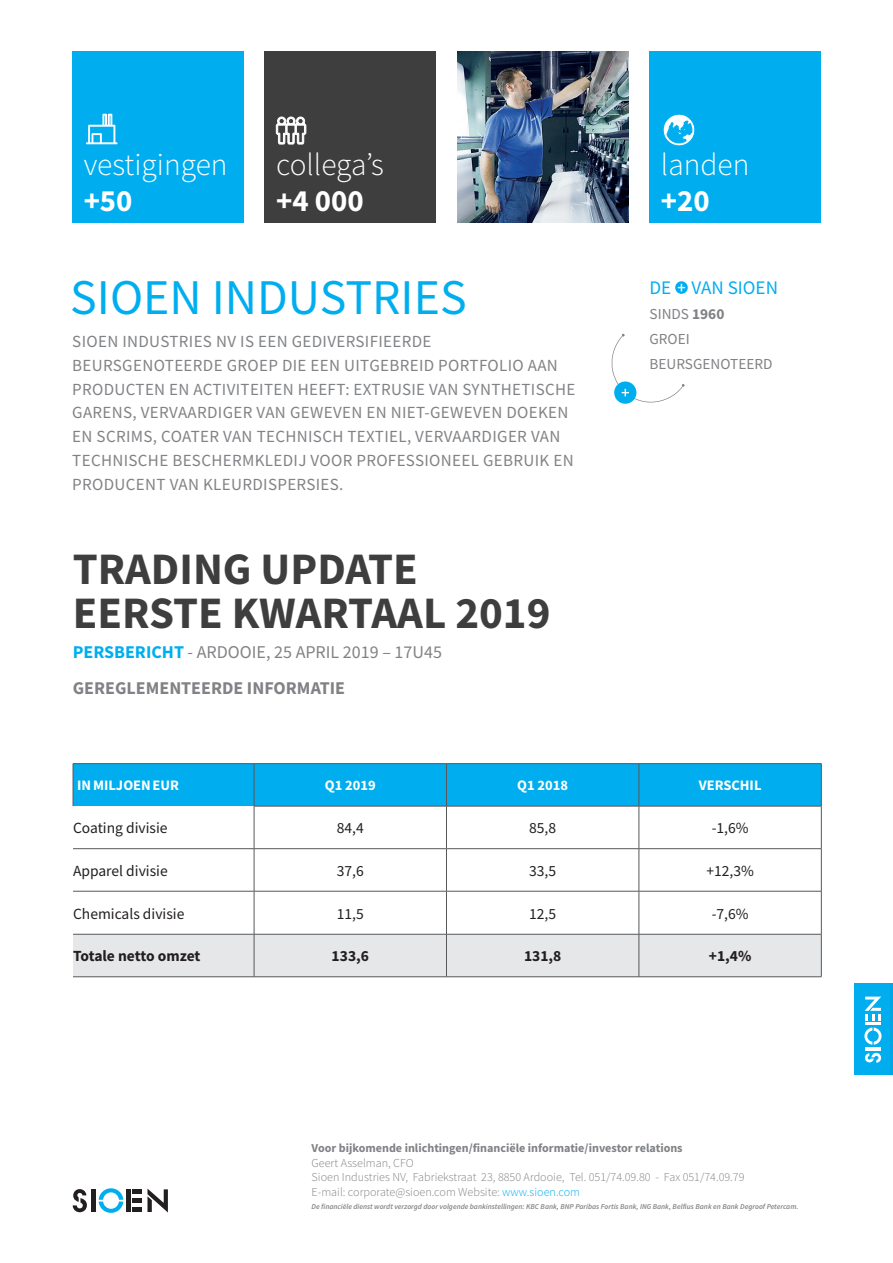
<style>
.page{position:relative;width:893px;height:1263px;background:#fff}
.page>*{position:absolute;margin:0;border:0;box-sizing:border-box;transform-origin:0 0}
.t1{font:49.95px "Source Sans Pro";color:#00aeef}
.t2{font:700 45px/43.5px "Source Sans Pro";color:#3e3e3f}
.t3{font:300 31.35px "Source Sans Pro";color:#fff}
.t4{font:700 30.9px "Source Sans Pro";color:#fff}
.t5{font:19.05px "Source Sans Pro";color:#00aeef}
.t6{font:18px/36.5px "Source Sans Pro";color:#808285}
.t7{font:16.95px/23.7px "Source Sans Pro";letter-spacing:.02em;color:#808285}
.t8{font:15.45px "Source Sans Pro";color:#231f20}
.t9{font:700 15.45px "Source Sans Pro";color:#231f20}
.t10{font:15.3px/25.2px "Source Sans Pro";color:#808285}
.t11{font:700 14.4px "Source Sans Pro";color:#fff}
.t12{font:300 12.15px/14.5px "Source Sans Pro";color:#808285}
.t13{font:700 12.15px "Source Sans Pro";color:#808285}
.t14{font:italic 600 7.5px "Source Sans Pro";color:#808285}
.s1{font-weight:700;color:#00aeef}
.s2{font-weight:700}
.s3{color:#00aeef}
</style>
<div class="page">
<div style="left:74px;top:764px;width:747px;height:42px;background:#00aeef"></div>
<svg style="left:73px;top:806px;width:748px;height:128px"></svg>
<div style="left:73px;top:935px;width:748px;height:41px;background:#e6e7e9"></div>
<hr style="left:821px;top:764px;width:1px;height:42px;background:#57585a">
<hr style="left:73px;top:848px;width:181px;height:1px;background:#57585a">
<hr style="left:73px;top:891px;width:181px;height:1px;background:#57585a">
<hr style="left:254px;top:806px;width:192px;height:1px;background:#57585a">
<hr style="left:446px;top:806px;width:193px;height:1px;background:#57585a">
<hr style="left:254px;top:806px;width:1px;height:42px;background:#57585a">
<hr style="left:446px;top:806px;width:1px;height:42px;background:#57585a">
<hr style="left:639px;top:806px;width:1px;height:42px;background:#57585a">
<hr style="left:639px;top:806px;width:182px;height:1px;background:#57585a">
<hr style="left:639px;top:848px;width:182px;height:1px;background:#57585a">
<hr style="left:639px;top:891px;width:182px;height:1px;background:#57585a">
<hr style="left:639px;top:934px;width:182px;height:1px;background:#57585a">
<hr style="left:821px;top:934px;width:1px;height:42px;background:#57585a">
<hr style="left:639px;top:976px;width:182px;height:1px;background:#57585a">
<hr style="left:254px;top:848px;width:192px;height:1px;background:#57585a">
<hr style="left:254px;top:849px;width:1px;height:42px;background:#57585a">
<hr style="left:446px;top:848px;width:193px;height:1px;background:#57585a">
<hr style="left:446px;top:849px;width:1px;height:42px;background:#57585a">
<hr style="left:639px;top:849px;width:1px;height:42px;background:#57585a">
<hr style="left:254px;top:891px;width:192px;height:1px;background:#57585a">
<hr style="left:254px;top:891px;width:1px;height:43px;background:#57585a">
<hr style="left:446px;top:891px;width:193px;height:1px;background:#57585a">
<hr style="left:446px;top:891px;width:1px;height:43px;background:#57585a">
<hr style="left:639px;top:891px;width:1px;height:43px;background:#57585a">
<hr style="left:254px;top:934px;width:192px;height:1px;background:#57585a">
<hr style="left:446px;top:934px;width:193px;height:1px;background:#57585a">
<hr style="left:639px;top:934px;width:1px;height:42px;background:#57585a">
<hr style="left:254px;top:976px;width:192px;height:1px;background:#57585a">
<hr style="left:446px;top:976px;width:193px;height:1px;background:#57585a">
<hr style="left:254px;top:934px;width:1px;height:42px;background:#57585a">
<hr style="left:446px;top:934px;width:1px;height:42px;background:#57585a">
<hr style="left:73px;top:763px;width:181px;height:1px;background:#57585a">
<hr style="left:73px;top:764px;width:1px;height:42px;background:#57585a">
<hr style="left:821px;top:806px;width:1px;height:43px;background:#57585a">
<hr style="left:821px;top:849px;width:1px;height:42px;background:#57585a">
<hr style="left:821px;top:891px;width:1px;height:43px;background:#57585a">
<hr style="left:73px;top:934px;width:181px;height:1px;background:#57585a">
<hr style="left:73px;top:976px;width:181px;height:1px;background:#57585a">
<hr style="left:254px;top:763px;width:192px;height:1px;background:#57585a">
<hr style="left:254px;top:764px;width:1px;height:42px;background:#57585a">
<hr style="left:446px;top:763px;width:193px;height:1px;background:#57585a">
<hr style="left:446px;top:764px;width:1px;height:42px;background:#57585a">
<hr style="left:639px;top:763px;width:182px;height:1px;background:#57585a">
<hr style="left:639px;top:764px;width:1px;height:42px;background:#57585a">
<div style="left:854px;top:983px;width:39px;height:92px;background:#00a6e5"></div>
<div style="left:854px;top:983px;width:36px;height:92px;background:#00aeef"></div>
<svg style="left:865px;top:1053px;width:16px;height:10px"></svg>
<svg style="left:864px;top:1027px;width:17px;height:18px"></svg>
<hr style="left:865px;top:1047px;width:16px;height:3px;background:#fff">
<hr style="left:865px;top:1022px;width:16px;height:3px;background:#fff">
<svg style="left:865px;top:996px;width:16px;height:25px"></svg>
<svg style="left:73px;top:1189px;width:14px;height:23px"></svg>
<svg style="left:99px;top:1188px;width:24px;height:25px"></svg>
<hr style="left:91px;top:1189px;width:4px;height:23px;background:#231f20">
<hr style="left:127px;top:1189px;width:4px;height:23px;background:#231f20">
<svg style="left:133px;top:1188px;width:35px;height:24px"></svg>
<img style="left:457px;top:51px;width:171px;height:171px">
<svg style="left:614px;top:381px;width:22px;height:23px"></svg>
<svg style="left:611px;top:334px;width:74px;height:68px"></svg>
<div style="left:649px;top:51px;width:172px;height:171px;background:#00aeef"></div>
<svg style="left:663px;top:114px;width:32px;height:32px"></svg>
<svg style="left:675px;top:281px;width:13px;height:13px"></svg>
<svg style="left:678px;top:284px;width:7px;height:7px"></svg>
<div style="left:72px;top:51px;width:171px;height:171px;background:#00aeef"></div>
<svg style="left:86px;top:114px;width:32px;height:30px"></svg>
<div style="left:265px;top:51px;width:171px;height:171px;background:#3e3e3f"></div>
<svg style="left:275px;top:117px;width:31px;height:28px"></svg>
<h3 class="t3" style="left:84px;top:145px;width:145px">vestigingen</h3>
<h3 class="t4" style="left:84px;top:180px;width:50px">+50</h3>
<h3 class="t3" style="left:276px;top:145px;width:109px">collega’s</h3>
<h3 class="t4" style="left:276px;top:180px;width:89px">+4 000</h3>
<h1 class="t1" style="left:70px;top:265px;width:398px">SIOEN INDUSTRIES</h1>
<p class="t7" style="left:72px;top:330px;width:505px">SIOEN INDUSTRIES NV IS EEN GEDIVERSIFIEERDE BEURSGENOTEERDE GROEP DIE EEN UITGEBREID PORTFOLIO AAN PRODUCTEN EN ACTIVITEITEN HEEFT: EXTRUSIE VAN SYNTHETISCHE GARENS, VERVAARDIGER VAN GEWEVEN EN NIET-GEWEVEN DOEKEN EN SCRIMS, COATER VAN TECHNISCH TEXTIEL, VERVAARDIGER VAN TECHNISCHE BESCHERMKLEDIJ VOOR PROFESSIONEEL GEBRUIK EN PRODUCENT VAN KLEURDISPERSIES.</p>
<h2 class="t2" style="left:73px;top:547px;width:479px">TRADING UPDATE<br>EERSTE KWARTAAL 2019</h2>
<p class="t6" style="left:73px;top:633px;width:371px"><span class="s1">PERSBERICHT</span> - ARDOOIE, 25 APRIL 2019 – 17U45<br><span class="s2">GEREGLEMENTEERDE INFORMATIE</span></p>
<h3 class="t3" style="left:661px;top:145px;width:90px">landen</h3>
<h3 class="t4" style="left:661px;top:180px;width:50px">+20</h3>
<p class="t5" style="left:649px;top:275px;width:130px">DE VAN SIOEN</p>
<p class="t10" style="left:649px;top:301px;width:124px">SINDS <span class="s2">1960<br></span>GROEI<br>BEURSGENOTEERD</p>
<p class="t11" style="left:77px;top:776px;width:103px">IN MILJOEN EUR</p>
<p class="t11" style="left:325px;top:776px;width:53px">Q1 2019</p>
<p class="t11" style="left:517px;top:776px;width:53px">Q1 2018</p>
<p class="t11" style="left:699px;top:776px;width:64px">VERSCHIL</p>
<p class="t8" style="left:73px;top:818px;width:96px">Coating divisie</p>
<p class="t8" style="left:337px;top:818px;width:28px">84,4</p>
<p class="t8" style="left:529px;top:818px;width:28px">85,8</p>
<p class="t8" style="left:712px;top:818px;width:38px">-1,6%</p>
<p class="t8" style="left:73px;top:861px;width:96px">Apparel divisie</p>
<p class="t8" style="left:337px;top:861px;width:28px">37,6</p>
<p class="t8" style="left:529px;top:861px;width:28px">33,5</p>
<p class="t8" style="left:706px;top:861px;width:49px">+12,3%</p>
<p class="t8" style="left:73px;top:903px;width:113px">Chemicals divisie</p>
<p class="t8" style="left:337px;top:903px;width:28px">11,5</p>
<p class="t8" style="left:529px;top:903px;width:28px">12,5</p>
<p class="t8" style="left:712px;top:903px;width:38px">-7,6%</p>
<p class="t9" style="left:73px;top:946px;width:129px">Totale netto omzet</p>
<p class="t9" style="left:332px;top:946px;width:39px">133,6</p>
<p class="t9" style="left:524px;top:946px;width:39px">131,8</p>
<p class="t9" style="left:709px;top:946px;width:44px">+1,4%</p>
<p class="t13" style="left:312px;top:1140px;width:373px">Voor bijkomende inlichtingen/financiële informatie/investor relations</p>
<p class="t12" style="left:312px;top:1155px;width:434px">Geert Asselman, CFO<br>Sioen Industries NV, Fabriekstraat 23, 8850 Ardooie, Tel. 051/74.09.80 - Fax 051/74.09.79<br>E-mail: corporate@sioen.com Website: <span class="s3">www.sioen.com</span></p>
<p class="t14" style="left:312px;top:1201px;width:488px">De financiële dienst wordt verzorgd door volgende bankinstellingen: KBC Bank, BNP Paribas Fortis Bank, ING Bank, Belfius Bank en Bank Degroof Petercam.</p>
</div>
